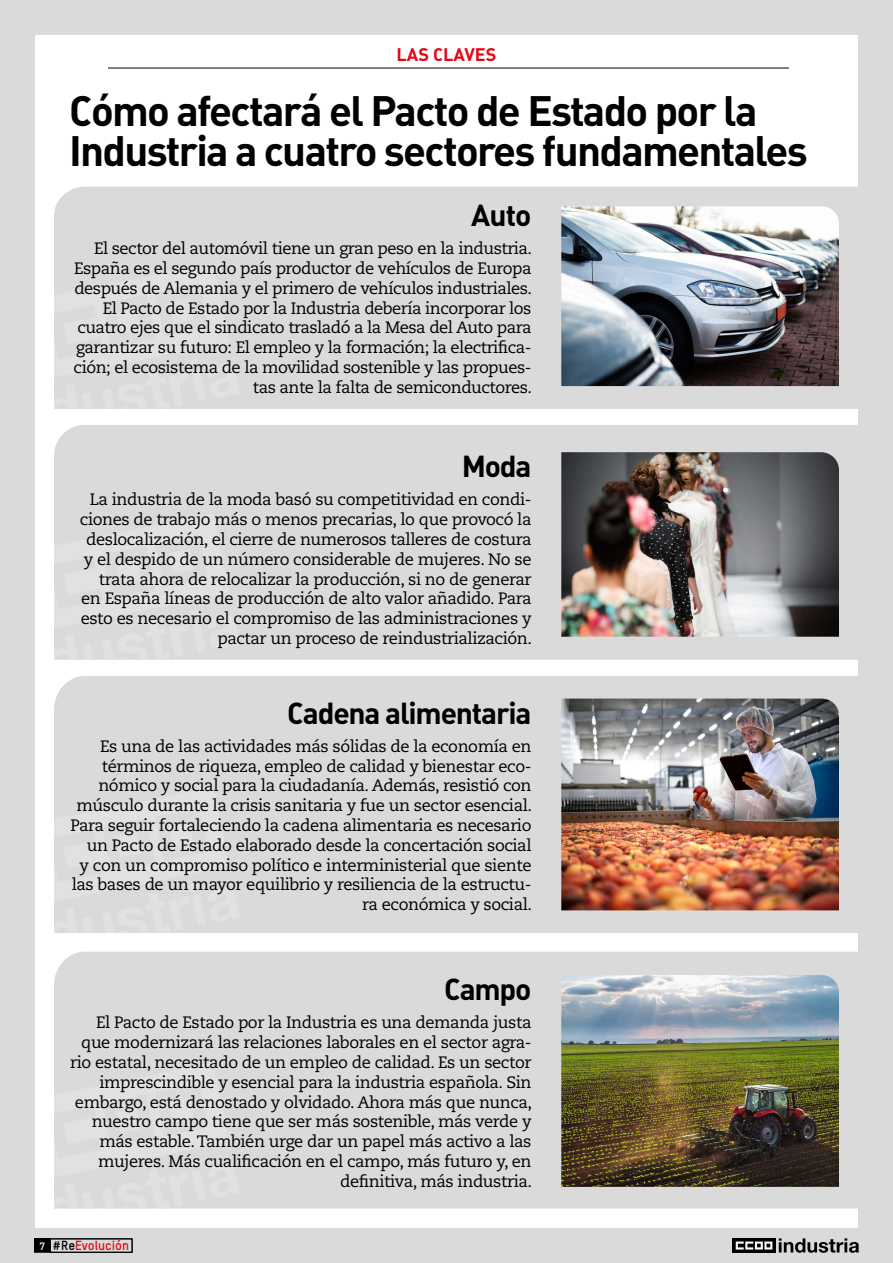
<style>
.page{position:relative;width:893px;height:1263px;background:#fff}
.page>*{position:absolute;margin:0;border:0;box-sizing:border-box;transform-origin:0 0}
.t1{font:42px/40.5px "DIN Bold Alternate";letter-spacing:-.04em;color:#000}
.t2{font:30px "DIN Bold Alternate";letter-spacing:-.04em;color:#000}
.t3{font:18px "DIN Bold Alternate";color:#e30613}
.t4{font:16.5px/19.8px "Caecilia";letter-spacing:-.025em;color:#000;text-align:right}
.t5{font:700 13.05px "TSTAR";color:#e30613}
.s1{font-family:"DIN";font-weight:500;font-size:10.5px;color:#fff}
.s2{color:#000}
</style>
<div class="page">
<div style="left:0;top:0;width:893px;height:34px;background:#dadada"></div>
<div style="left:0;top:1229px;width:893px;height:34px;background:#dadada"></div>
<div style="left:0;top:0;width:34px;height:1229px;background:#dadada"></div>
<div style="left:859px;top:0;width:34px;height:1229px;background:#dadada"></div>
<hr style="left:108px;top:68px;width:681px;height:1px;background:#000">
<div style="left:50px;top:1238px;width:83px;height:15px;border:1px solid #000"></div>
<div style="left:34px;top:1238px;width:99px;height:15px;border:1px solid #000"></div>
<div style="left:34px;top:1239px;width:16px;height:13px;background:#000"></div>
<svg style="left:732px;top:1238px;width:44px;height:15px"></svg>
<svg style="left:736px;top:1241px;width:36px;height:8px"></svg>
<svg style="left:779px;top:1238px;width:80px;height:15px"></svg>
<div style="left:54px;top:187px;width:805px;height:222px;background:#dadada"></div>
<div style="left:54px;top:263px;width:187px;height:146px;background:#dadada"></div>
<div style="left:54px;top:425px;width:805px;height:235px;background:#dadada"></div>
<div style="left:54px;top:513px;width:187px;height:147px;background:#dadada"></div>
<div style="left:54px;top:676px;width:805px;height:257px;background:#dadada"></div>
<div style="left:54px;top:787px;width:187px;height:146px;background:#dadada"></div>
<div style="left:54px;top:952px;width:805px;height:256px;background:#dadada"></div>
<div style="left:54px;top:1062px;width:187px;height:146px;background:#dadada"></div>
<img style="left:561px;top:206px;width:278px;height:180px">
<img style="left:561px;top:452px;width:278px;height:185px">
<img style="left:561px;top:698px;width:278px;height:212px">
<img style="left:561px;top:975px;width:278px;height:212px">
<p class="t3" style="left:396px;top:42px;width:101px">LAS CLAVES</p>
<h1 class="t1" style="left:69px;top:89px;width:740px">Cómo afectará el Pacto de Estado por la<br>Industria a cuatro sectores fundamentales</h1>
<h2 class="t2" style="left:471px;top:195px;width:62px">Auto</h2>
<p class="t4" style="left:74px;top:239px;width:460px">El sector del automóvil tiene un gran peso en la industria.<br>España es el segundo país productor de vehículos de Europa después de Alemania y el primero de vehículos industriales.<br>El Pacto de Estado por la Industria debería incorporar los cuatro ejes que el sindicato trasladó a la Mesa del Auto para garantizar su futuro: El empleo y la formación; la electrifica&shy;ción; el ecosistema de la movilidad sostenible y las propues&shy;tas ante la falta de semiconductores.</p>
<h2 class="t2" style="left:462px;top:447px;width:71px">Moda</h2>
<p class="t4" style="left:80px;top:490px;width:454px">La industria de la moda basó su competitividad en condi&shy;ciones de trabajo más o menos precarias, lo que provocó la deslocalización, el cierre de numerosos talleres de costura y el despido de un número considerable de mujeres. No se trata ahora de relocalizar la producción, si no de generar en España líneas de producción de alto valor añadido. Para esto es necesario el compromiso de las administraciones y pactar un proceso de reindustrialización.</p>
<h2 class="t2" style="left:287px;top:693px;width:246px">Cadena alimentaria</h2>
<p class="t4" style="left:71px;top:736px;width:463px">Es una de las actividades más sólidas de la economía en términos de riqueza, empleo de calidad y bienestar eco&shy;nómico y social para la ciudadanía. Además, resistió con músculo durante la crisis sanitaria y fue un sector esencial.<br>Para seguir fortaleciendo la cadena alimentaria es necesario un Pacto de Estado elaborado desde la concertación social<br>y con un compromiso político e interministerial que siente las bases de un mayor equilibrio y resiliencia de la estructu&shy;ra económica y social.</p>
<h2 class="t2" style="left:444px;top:969px;width:89px">Campo</h2>
<p class="t4" style="left:70px;top:1013px;width:463px">El Pacto de Estado por la Industria es una demanda justa que modernizará las relaciones laborales en el sector agra&shy;rio estatal, necesitado de un empleo de calidad. Es un sector imprescindible y esencial para la industria española. Sin embargo, está denostado y olvidado. Ahora más que nunca, nuestro campo tiene que ser más sostenible, más verde y más estable. También urge dar un papel más activo a las mujeres. Más cualificación en el campo, más futuro y, en definitiva, más industria.</p>
<p class="t5" style="left:39px;top:1237px;width:91px"><span class="s1">7</span> <span class="s2">#Re</span>Evolución</p>
</div>
